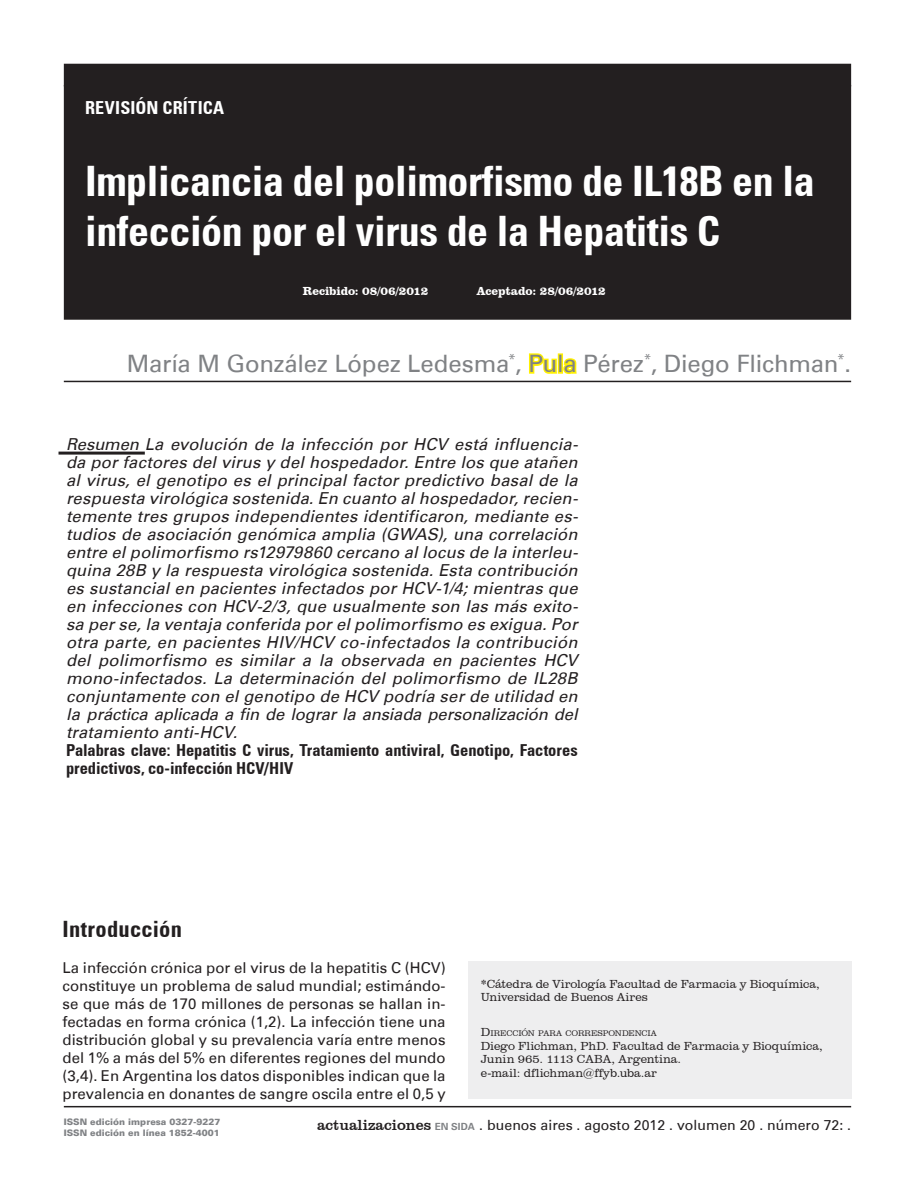
<style>
.page{position:relative;width:915px;height:1191px;background:#fff}
.page>*{position:absolute;margin:0;border:0;box-sizing:border-box;transform-origin:0 0}
.Título{font:700 condensed 42px/50.4px "Univers";letter-spacing:-.01em;color:#fff}
.Autor{font:24px "Univers";letter-spacing:-.01em;color:#808285}
.Subtítulo_1{font:700 condensed 22.5px "Univers";letter-spacing:.01em;color:#231f20}
.Artículo{font:700 condensed 18px "Univers";letter-spacing:.01em;color:#fff}
.Resumen{font:italic 16.5px/18px "Univers";color:#231f20;text-align:justify}
.Resumen-2{font:700 condensed 16.5px/18px "Univers";letter-spacing:-.005em;color:#231f20}
.Cuerpo_texto{font:15px/18px "Univers";color:#231f20;text-align:justify}
.Membrete_bibliográfi{font:14.1px "Univers";color:#231f20}
.Autor_filiación{font:300 12px/13.5px "Clarendon BT";color:#231f20}
.Recibido{font:700 12px "Clarendon BT";letter-spacing:-.01em;color:#fff}
.Aceptado{font:700 12px "Clarendon BT";letter-spacing:-.01em;color:#fff}
.Número_de_ISSN{font:900 9px "Univers";color:#808285}
.Autor_filiación-2{font:300 8.4px "Clarendon BT";letter-spacing:-.005em;color:#231f20}
.s1{font-size:12px}
.s2{font-family:"Clarendon BT";font-size:15px}
.s3{font-weight:700;font-size:9.9px;color:#808285}
</style>
<div class="page">
<hr style="left:64px;top:1106px;width:786px;height:1px;background:#231f20">
<div style="left:468px;top:960px;width:382px;height:138px;background:#eeeeef"></div>
<hr style="left:58px;top:451px;width:87px;height:3px;background:#231f20">
<div style="left:64px;top:64px;width:786px;height:256px;background:#231f20"></div>
<hr style="left:64px;top:381px;width:786px;height:1px;background:#231f20">
<svg style="left:529px;top:353px;width:48px;height:21px"></svg>
<p class="Artículo" style="left:85px;top:96px;width:140px">REVISIÓN CRÍTICA</p>
<p class="Título" style="left:85px;top:155px;width:730px">Implicancia del polimorfismo de IL18B en la infección por el virus de la Hepatitis C</p>
<p class="Recibido" style="left:302px;top:283px;width:127px">Recibido: 08/06/2012</p>
<p class="Aceptado" style="left:476px;top:283px;width:130px">Aceptado: 28/06/2012</p>
<p class="Autor" style="left:127px;top:349px;width:725px">María M González López Ledesma<sup>*</sup>, Pula Pérez<sup>*</sup>, Diego Flichman<sup>*</sup>.</p>
<p class="Resumen" style="left:66px;top:435px;width:513px">Resumen La evolución de la infección por HCV está influencia&shy;da por factores del virus y del hospedador. Entre los que atañen al virus, el genotipo es el principal factor predictivo basal de la respuesta virológica sostenida. En cuanto al hospedador, recien&shy;temente tres grupos independientes identificaron, mediante es&shy;tudios de asociación genómica amplia (GWAS), una correlación entre el polimorfismo rs12979860 cercano al locus de la interleu&shy;quina 28B y la respuesta virológica sostenida. Esta contribución es sustancial en pacientes infectados por HCV-1/4; mientras que en infecciones con HCV-2/3, que usualmente son las más exito&shy;sa per se, la ventaja conferida por el polimorfismo es exigua. Por otra parte, en pacientes HIV/HCV co-infectados la contribución del polimorfismo es similar a la observada en pacientes HCV mono-infectados. La determinación del polimorfismo de IL28B conjuntamente con el genotipo de HCV podría ser de utilidad en la práctica aplicada a fin de lograr la ansiada personalización del tratamiento anti-HCV.</p>
<p class="Resumen-2" style="left:66px;top:741px;width:513px">Palabras clave: Hepatitis C virus, Tratamiento antiviral, Genotipo, Factores predictivos, co-infección HCV/HIV</p>
<p class="Subtítulo_1" style="left:63px;top:914px;width:121px">Introducción</p>
<p class="Cuerpo_texto" style="left:63px;top:958px;width:384px">La infección crónica por el virus de la hepatitis C (HCV) constituye un problema de salud mundial; estimándo&shy;se que más de 170 millones de personas se hallan in&shy;fectadas en forma crónica (1,2). La infección tiene una distribución global y su prevalencia varía entre menos del 1% a más del 5% en diferentes regiones del mundo (3,4). En Argentina los datos disponibles indican que la prevalencia en donantes de sangre oscila entre el 0,5 y</p>
<p class="Autor_filiación" style="left:480px;top:976px;width:340px">*Cátedra de Virología Facultad de Farmacia y Bioquímica,<br>Universidad de Buenos Aires</p>
<p class="Autor_filiación-2" style="left:480px;top:1028px;width:177px"><span class="s1">D</span>IRECCIÓN PARA CORRESPONDENCIA</p>
<p class="Autor_filiación" style="left:480px;top:1038px;width:343px">Diego Flichman, PhD. Facultad de Farmacia y Bioquímica,<br>Junin 965. 1113 CABA, Argentina.</p>
<p class="Autor_filiación" style="left:480px;top:1065px;width:178px">e-mail: dflichman@ffyb.uba.ar</p>
<p class="Número_de_ISSN" style="left:64px;top:1116px;width:158px">ISSN edición impresa 0327-9227</p>
<p class="Número_de_ISSN" style="left:64px;top:1127px;width:157px">ISSN edición en línea 1852-4001</p>
<p class="Membrete_bibliográfi" style="left:317px;top:1116px;width:535px"><span class="s2">actualizaciones</span> <span class="s3">EN SIDA</span> . buenos aires . agosto 2012 . volumen 20 . número 72: .</p>
</div>
